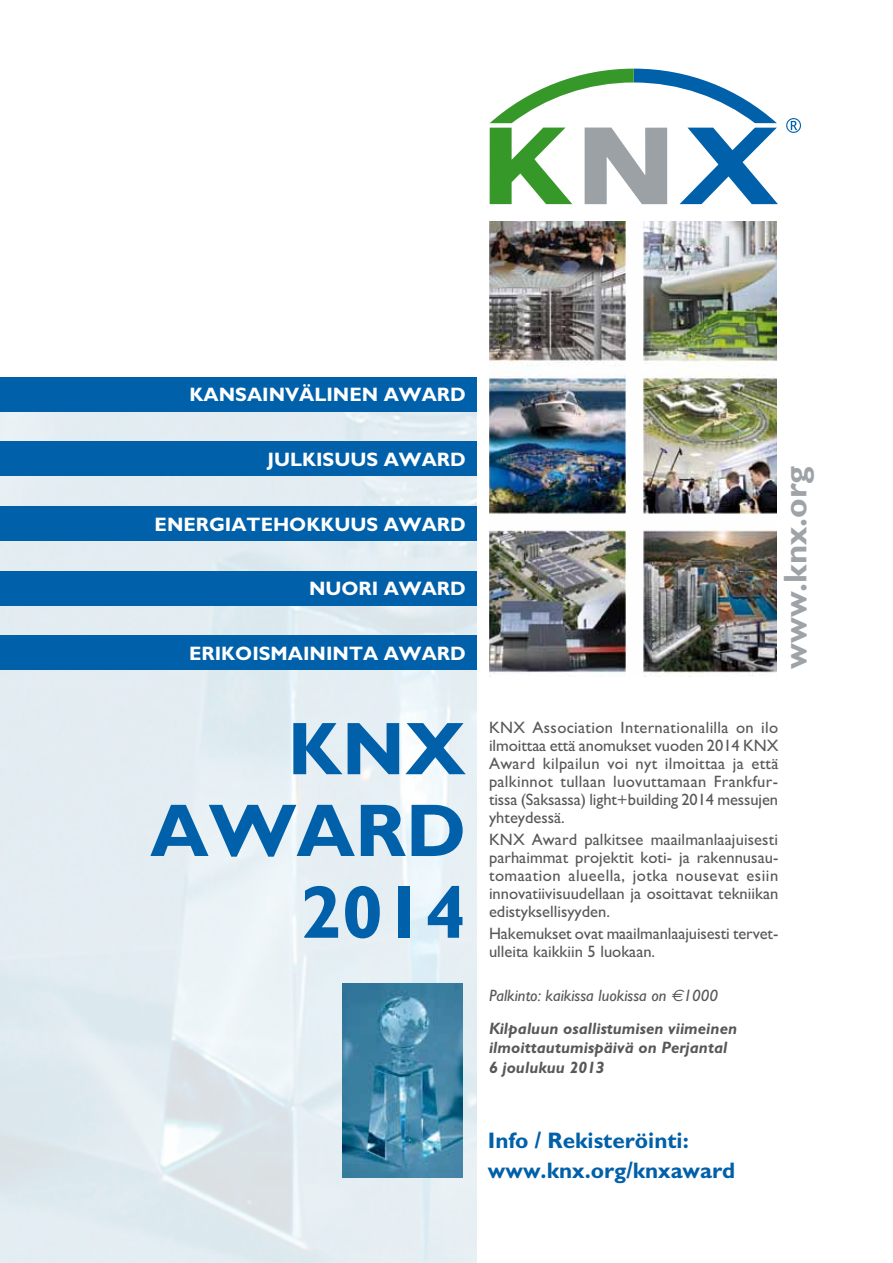
<style>
.page{position:relative;width:893px;height:1263px;background:#fff}
.page>*{position:absolute;margin:0;border:0;box-sizing:border-box;transform-origin:0 0}
.t1{font:700 75px/81.8px "M Gill Sans";color:#0060a9;text-align:right}
.t2{font:700 33px "M Gill Sans";color:#9ea3a7}
.t3{font:700 22.5px/29.7px "M Gill Sans";color:#0060a9}
.t4{font:700 19.5px "M Gill Sans";color:#fff}
.t5{font:16.5px/18px "M Gill Sans";color:#58585a;text-align:justify}
.t6{font:italic 700 16.5px/32.2px "M Gill Sans";color:#58585a}
.s1{font-weight:400}
.s2{font-family:"Euro Sans";font-weight:400}
</style>
<div class="page">
<img style="left:0;top:411px;width:476px;height:852px">
<img style="left:343px;top:984px;width:119px;height:194px">
<div style="left:0;top:636px;width:476px;height:34px;background:#0060a9"></div>
<div style="left:0;top:571px;width:476px;height:34px;background:#0060a9"></div>
<div style="left:0;top:506px;width:476px;height:34px;background:#0060a9"></div>
<div style="left:0;top:442px;width:476px;height:34px;background:#0060a9"></div>
<div style="left:0;top:377px;width:476px;height:34px;background:#0060a9"></div>
<svg style="left:490px;top:69px;width:288px;height:135px"></svg>
<svg style="left:786px;top:118px;width:15px;height:15px"></svg>
<img style="left:489px;top:221px;width:288px;height:455px">
<p class="t4" style="left:190px;top:384px;width:159px">KAN SAINVÄLINEN</p>
<p class="t4" style="left:384px;top:384px;width:33px">AWARD</p>
<p class="t4" style="left:268px;top:449px;width:149px">JULKISUUS AWARD</p>
<p class="t4" style="left:155px;top:513px;width:27px">ENER</p>
<p class="t4" style="left:209px;top:513px;width:208px">GIATEHOKKUUS AWARD</p>
<p class="t4" style="left:309px;top:578px;width:108px">NUORI AWARD</p>
<p class="t4" style="left:189px;top:643px;width:228px">ERIKOISMAIN INTA AWARD</p>
<h1 class="t1" style="left:150px;top:708px;width:317px">KNX<br>AWARD<br>2014</h1>
<h2 class="t2" style="left:777px;top:669px;width:205px;rotate:-90deg">WWW.KNX.ORG</h2>
<p class="t5" style="left:489px;top:718px;width:291px">KNX Association Internationalilla on ilo ilmoittaa että anomukset vuoden 2014 KNX Award kilpailun voi nyt ilmoittaa ja että palkinnot tullaan luovuttamaan Frankfur&shy;tissa (Saksassa) light+building 2014 messujen yhteydessä.</p>
<p class="t5" style="left:489px;top:831px;width:291px">KNX Award palkitsee maailmanlaajuisesti parhaimmat projektit koti- ja rakennusau&shy;tomaation alueella, jotka nousevat esiin innovatiivisuudellaan ja osoittavat tekniikan edistyksellisyyden.</p>
<p class="t5" style="left:489px;top:925px;width:291px">Hakemukset ovat maailmanlaajuisesti tervet&shy;ulleita kaikkiin 5 luokaan.</p>
<p class="t6" style="left:489px;top:979px;width:250px"><span class="s1">Palkinto: kaikissa luokissa on</span> <span class="s2">€</span><span class="s1">1000<br></span>Kilpaluun osallistumisen viimeinen</p>
<p class="t6" style="left:489px;top:1038px;width:240px;line-height:19.5px">ilmoittautumispäivä on Perjantal<br>6 joulukuu 2013</p>
<h3 class="t3" style="left:488px;top:1126px;width:249px">I NFO / REKISTERÖINTI:<br>WWW.KNX.ORG/KNXAWARD</h3>
</div>
